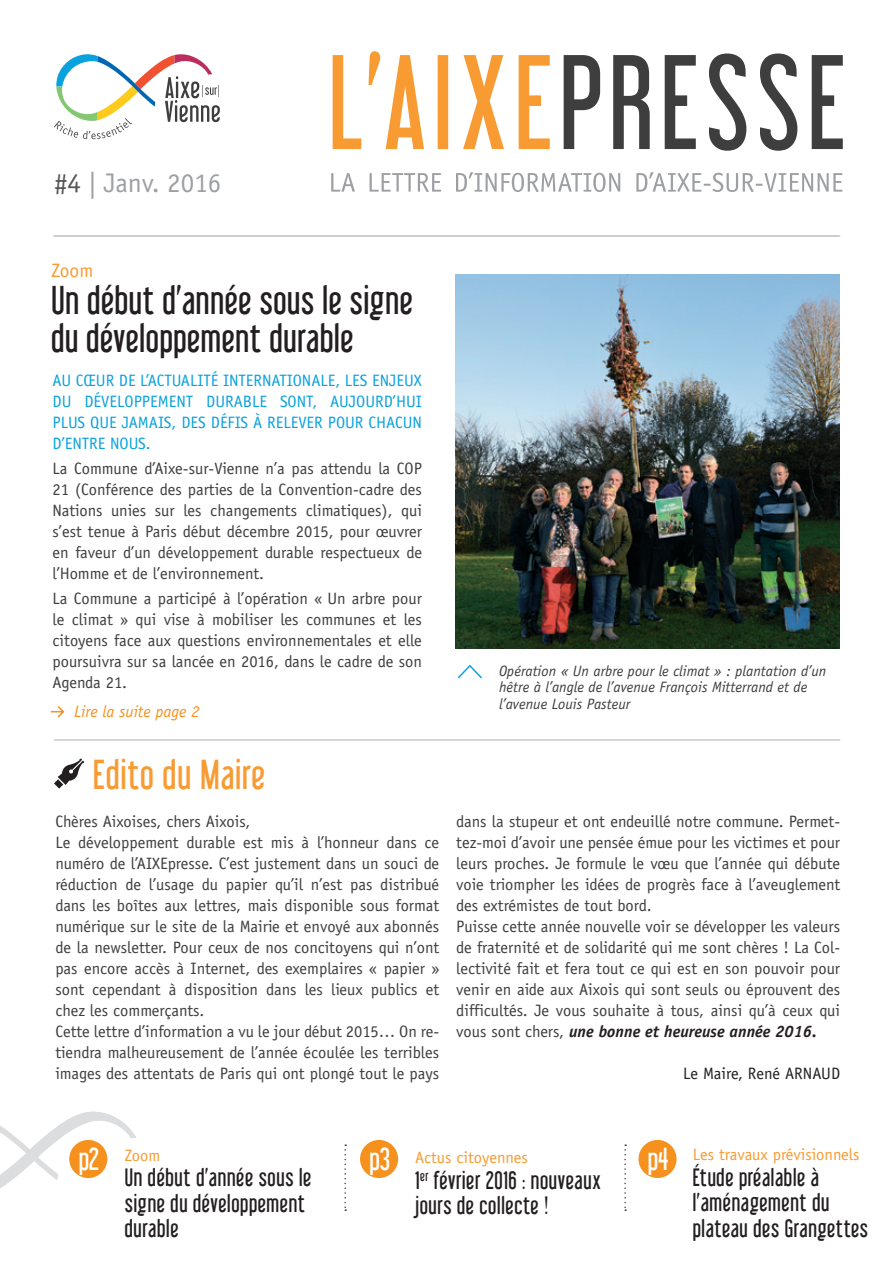
<style>
.page{position:relative;width:893px;height:1263px;background:#fff}
.page>*{position:absolute;margin:0;border:0;box-sizing:border-box;transform-origin:0 0}
.t1{font:37.5px "Libel Suit";letter-spacing:.03em;color:#f89b33}
.t2{font:36px/37.5px "Libel Suit";letter-spacing:.02em;color:#231f20}
.t3{font:28.5px "Libel Suit";color:#fff}
.t4{font:27px "Officina Sans Std";color:#9d9fa2}
.t5{font:22.5px/25.5px "Libel Suit";letter-spacing:.03em;color:#231f20}
.t6{font:19.5px "Officina Sans Std";color:#f89b33}
.t7{font:16.5px/21px "Officina Sans Std";color:#3e3e3f}
.t8{font:16.5px/21px "Officina Sans Std";color:#0aa2de;text-align:justify}
.t9{font:16.5px "Officina Sans Std";color:#f89b33}
.t10{font:italic 700 16.5px "Officina Sans";color:#231f20}
.t11{font:16.5px "Officina Sans";color:#231f20}
.t12{font:italic 16.5px "Officina Sans";color:#f6911e}
.t13{font:italic 15px/16.5px "Officina Sans";color:#3e3e3f}
.s1{color:#545557}
.s2{font-family:"Officina Sans Std";font-weight:400;font-style:normal;color:#3e3e3f}
.s3{font-family:"Libel Suit";font-size:28.5px;color:#fff}
</style>
<div class="page">
<img style="left:456px;top:274px;width:384px;height:374px">
<svg style="left:54px;top:758px;width:30px;height:31px"></svg>
<div style="left:360px;top:1140px;width:38px;height:38px;background:#f6911e;border-radius:50%"></div>
<div style="left:638px;top:1140px;width:39px;height:38px;background:#f6911e;border-radius:50%"></div>
<svg style="left:344px;top:1144px;width:2px;height:67px"></svg>
<svg style="left:624px;top:1144px;width:2px;height:67px"></svg>
<hr style="left:54px;top:739px;width:786px;height:2px;background:#c9cacc">
<hr style="left:55px;top:235px;width:785px;height:2px;background:#c9cacc">
<svg style="left:50px;top:706px;width:15px;height:12px"></svg>
<svg style="left:458px;top:665px;width:24px;height:13px"></svg>
<svg style="left:54px;top:54px;width:166px;height:85px"></svg>
<svg style="left:564px;top:54px;width:279px;height:97px"></svg>
<svg style="left:333px;top:51px;width:217px;height:98px"></svg>
<svg style="left:331px;top:172px;width:511px;height:20px"></svg>
<hr style="left:53px;top:235px;width:786px;height:2px;background:#c9cacc">
<svg style="left:0;top:1111px;width:136px;height:77px"></svg>
<h3 class="t4" style="left:54px;top:167px;width:169px"><span class="s1">#4</span> | Janv. 2016</h3>
<p class="t6" style="left:52px;top:259px;width:43px">Zoom</p>
<h2 class="t2" style="left:52px;top:281px;width:363px">Un début d’année sous le signe du développement durable</h2>
<p class="t8" style="left:53px;top:370px;width:371px">AU CŒUR DE L’ACTUALITÉ INTERNATIONALE, LES ENJEUX DU DÉVELOPPEMENT DURABLE SONT, AUJOURD’HUI PLUS QUE JAMAIS, DES DÉFIS À RELEVER POUR CHACUN D’ENTRE NOUS.</p>
<p class="t7" style="left:53px;top:458px;width:371px;text-align:justify">La Commune d’Aixe-sur-Vienne n’a pas attendu la COP 21 (Conférence des parties de la Convention-cadre des Nations unies sur les changements climatiques), qui s’est tenue à Paris début décembre 2015, pour œuvrer en faveur d’un développement durable respectueux de l’Homme et de l’environnement.</p>
<p class="t7" style="left:53px;top:588px;width:371px;text-align:justify">La Commune a participé à l’opération « Un arbre pour le climat » qui vise à mobiliser les communes et les citoyens face aux questions environnementales et elle poursuivra sur sa lancée en 2016, dans le cadre de son Agenda 21.</p>
<p class="t12" style="left:74px;top:702px;width:127px">Lire la suite page 2</p>
<p class="t13" style="left:499px;top:663px;width:329px">Opération « Un arbre pour le climat » : plantation d’un hêtre à l’angle de l’avenue François Mitterrand et de l’avenue Louis Pasteur</p>
<h1 class="t1" style="left:93px;top:752px;width:173px">Edito du Maire</h1>
<p class="t7" style="left:55px;top:810px;width:385px">Chères Aixoises, chers Aixois,<br>Le développement durable est mis à l’honneur dans ce numéro de l’AIXEpresse. C’est justement dans un souci de réduction de l’usage du papier qu’il n’est pas distribué dans les boîtes aux lettres, mais disponible sous format numérique sur le site de la Mairie et envoyé aux abonnés de la newsletter. Pour ceux de nos concitoyens qui n’ont pas encore accès à Internet, des exemplaires « papier » sont cependant à disposition dans les lieux publics et chez les commerçants.<br>Cette lettre d’information a vu le jour début 2015… On re&shy;tiendra malheureusement de l’année écoulée les terribles images des attentats de Paris qui ont plongé tout le pays</p>
<p class="t7" style="left:456px;top:810px;width:385px">dans la stupeur et ont endeuillé notre commune. Permet&shy;tez-moi d’avoir une pensée émue pour les victimes et pour leurs proches. Je formule le vœu que l’année qui débute voie triompher les idées de progrès face à l’aveuglement des extrémistes de tout bord.<br>Puisse cette année nouvelle voir se développer les valeurs de fraternité et de solidarité qui me sont chères ! La Col&shy;lectivité fait et fera tout ce qui est en son pouvoir pour venir en aide aux Aixois qui sont seuls ou éprouvent des difficultés. Je vous souhaite à tous, ainsi qu’à ceux qui</p>
<p class="t10" style="left:456px;top:1021px;width:362px"><span class="s2">vous sont chers,</span> une bonne et heureuse année 2016.</p>
<p class="t11" style="left:683px;top:1063px;width:158px">Le Maire, René ARNAUD</p>
<h3 class="t3" style="left:79px;top:1141px;width:22px">p2</h3>
<h3 class="t3" style="left:369px;top:1141px;width:22px">p3</h3>
<p class="t9" style="left:648px;top:1145px;width:213px"><span class="s3">p4</span> Les travaux prévisionnels</p>
<p class="t9" style="left:125px;top:1145px;width:37px">Zoom</p>
<h3 class="t5" style="left:125px;top:1165px;width:188px">Un début d’année sous le signe du développement durable</h3>
<p class="t9" style="left:415px;top:1148px;width:114px">Actus citoyennes</p>
<h3 class="t5" style="left:415px;top:1167px;width:188px">1<sup>er</sup> février 2016 : nouveaux jours de collecte !</h3>
<h3 class="t5" style="left:693px;top:1164px;width:177px">Étude préalable à l’aménagement du plateau des Grangettes</h3>
</div>
